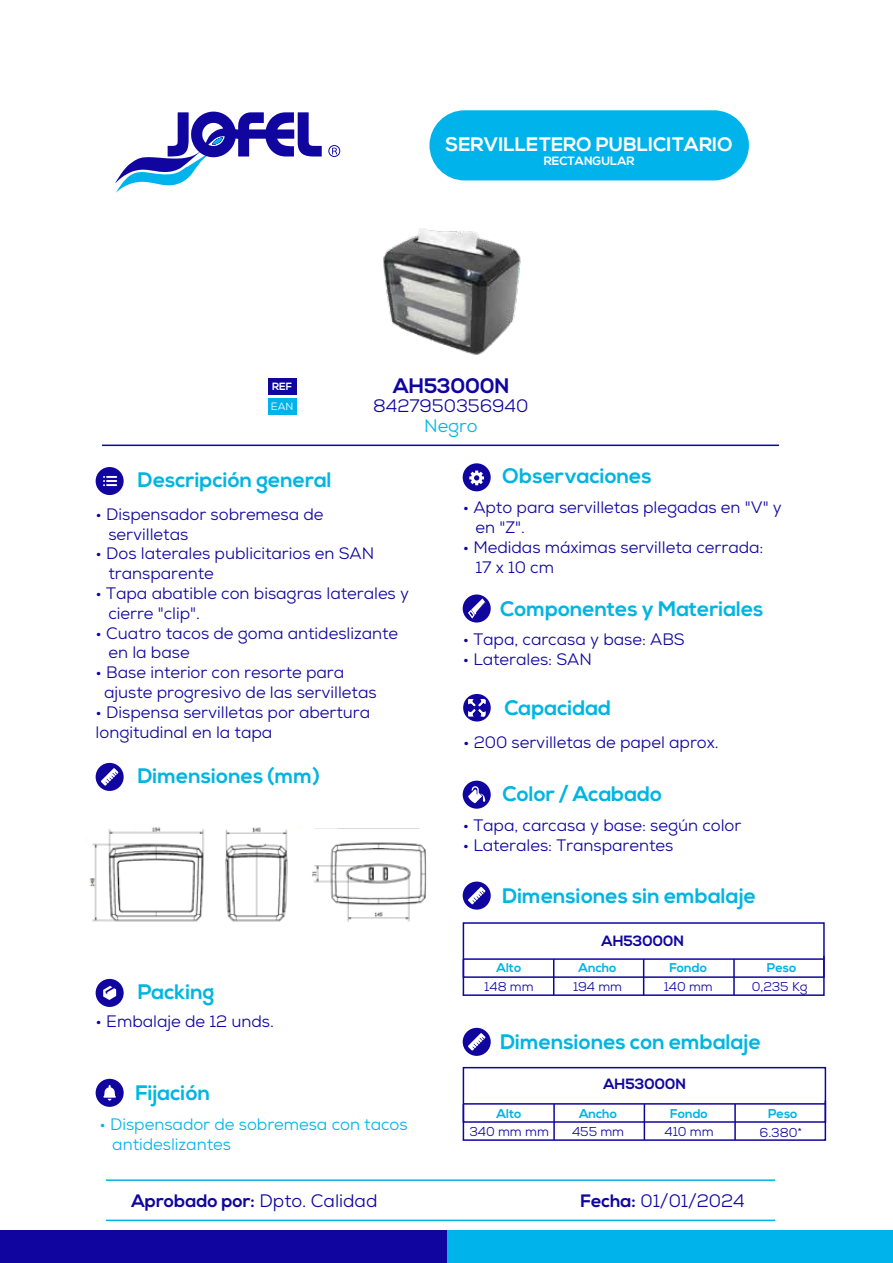
<style>
.page{position:relative;width:893px;height:1263px;background:#fff}
.page>*{position:absolute;margin:0;border:0;box-sizing:border-box;transform-origin:0 0}
.t1{font:700 21px "Nexa";color:#00b5e2}
.t2{font:700 21px "Nexa";color:#10069f}
.t3{font:700 19.5px "Nexa";color:#fff}
.t4{font:18px "Nexa";color:#10069f}
.t5{font:700 18px "Nexa";color:#10069f}
.t6{font:18px "Nexa";color:#00b4eb}
.t7{font:16.5px/19.8px "Nexa";color:#10069f}
.t8{font:16.5px/19.8px "Nexa";color:#00b4eb}
.t9{font:700 14.85px "Nexa";color:#10069f}
.t10{font:12.75px "Nexa";color:#10069f}
.t11{font:700 12.75px "Nexa";color:#00b5e2}
.t12{font:700 12px "Nexa";color:#fff}
.t13{font:700 10.5px "Nexa";color:#fff}
.t14{font:10.5px "Nexa";color:#fff}
.s1{font-weight:400}
.s2{font-weight:700}
</style>
<div class="page">
<svg style="left:328px;top:145px;width:12px;height:12px"></svg>
<svg style="left:115px;top:112px;width:207px;height:81px"></svg>
<svg style="left:463px;top:594px;width:28px;height:28px"></svg>
<div style="left:0;top:1231px;width:447px;height:32px;background:#10069f"></div>
<div style="left:447px;top:1231px;width:446px;height:32px;background:#00b4eb"></div>
<div style="left:429px;top:110px;width:320px;height:70px;background:#00b4eb;border-radius:35px"></div>
<div style="left:268px;top:379px;width:29px;height:16px;background:#10069f"></div>
<div style="left:268px;top:398px;width:29px;height:17px;background:#00b4eb"></div>
<svg style="left:463px;top:463px;width:28px;height:28px"></svg>
<svg style="left:96px;top:467px;width:28px;height:28px"></svg>
<svg style="left:463px;top:781px;width:28px;height:28px"></svg>
<svg style="left:96px;top:979px;width:28px;height:28px"></svg>
<svg style="left:96px;top:1079px;width:28px;height:28px"></svg>
<svg style="left:463px;top:1028px;width:28px;height:28px"></svg>
<div style="left:463px;top:1067px;width:363px;height:56px;border:2px solid #10069f"></div>
<svg style="left:462px;top:1099px;width:365px;height:42px"></svg>
<hr style="left:553px;top:1104px;width:2px;height:36px;background:#10069f">
<hr style="left:463px;top:1104px;width:1px;height:36px;background:#10069f">
<hr style="left:644px;top:1104px;width:1px;height:36px;background:#10069f">
<hr style="left:734px;top:1104px;width:2px;height:36px;background:#10069f">
<svg style="left:463px;top:881px;width:28px;height:29px"></svg>
<div style="left:463px;top:922px;width:362px;height:56px;border:2px solid #10069f"></div>
<svg style="left:462px;top:954px;width:363px;height:42px"></svg>
<hr style="left:553px;top:959px;width:1px;height:36px;background:#10069f">
<hr style="left:463px;top:959px;width:1px;height:36px;background:#10069f">
<hr style="left:643px;top:959px;width:1px;height:36px;background:#10069f">
<hr style="left:733px;top:959px;width:2px;height:36px;background:#10069f">
<hr style="left:102px;top:445px;width:677px;height:1px;background:#10069f">
<hr style="left:106px;top:1219px;width:669px;height:2px;background:#00b4eb">
<hr style="left:106px;top:1179px;width:669px;height:2px;background:#00b4eb">
<svg style="left:96px;top:763px;width:28px;height:28px"></svg>
<svg style="left:463px;top:694px;width:28px;height:27px"></svg>
<img style="left:312px;top:842px;width:115px;height:80px">
<img style="left:89px;top:827px;width:199px;height:95px">
<img style="left:383px;top:161px;width:194px;height:194px">
<p class="t13" style="left:272px;top:380px;width:21px">REF</p>
<p class="t3" style="left:445px;top:133px;width:289px">SERVILLETERO PUBLICITARIO</p>
<p class="t12" style="left:544px;top:154px;width:92px">RECTANGULAR</p>
<p class="t2" style="left:393px;top:373px;width:118px">AH53000N</p>
<p class="t14" style="left:271px;top:400px;width:24px">EAN</p>
<p class="t4" style="left:373px;top:394px;width:157px">8427950356940</p>
<p class="t1" style="left:138px;top:467px;width:195px">Descripción general</p>
<p class="t7" style="left:108px;top:504px;width:217px;text-indent:-13px">• Dispensador sobremesa de servilletas</p>
<p class="t7" style="left:108px;top:544px;width:267px;text-indent:-13px">• Dos laterales publicitarios en SAN transparente</p>
<p class="t7" style="left:108px;top:583px;width:302px;text-indent:-13px">• Tapa abatible con bisagras laterales y cierre "clip".</p>
<p class="t7" style="left:108px;top:623px;width:291px;text-indent:-13px">• Cuatro tacos de goma antideslizante en la base</p>
<p class="t7" style="left:104px;top:663px;width:274px;text-indent:-9px">• Base interior con resorte para ajuste progresivo de las servilletas</p>
<p class="t7" style="left:96px;top:702px;width:276px">• Dispensa servilletas por abertura longitudinal en la tapa</p>
<p class="t1" style="left:138px;top:763px;width:184px">Dimensiones (mm)</p>
<p class="t1" style="left:138px;top:979px;width:78px">Packing</p>
<p class="t7" style="left:96px;top:1012px;width:180px">• Embalaje de 12 unds.</p>
<p class="t1" style="left:136px;top:1081px;width:76px">Fijación</p>
<p class="t8" style="left:112px;top:1114px;width:297px;text-indent:-13px">• Dispensador de sobremesa con tacos antideslizantes</p>
<p class="t6" style="left:424px;top:415px;width:55px">Negro</p>
<p class="t1" style="left:503px;top:464px;width:151px">Observaciones</p>
<p class="t7" style="left:475px;top:498px;width:308px;text-indent:-13px">• Apto para servilletas plegadas en "V" y en "Z".</p>
<p class="t7" style="left:475px;top:537px;width:290px;text-indent:-13px">• Medidas máximas servilleta cerrada:<br>17 x 10 cm</p>
<p class="t1" style="left:500px;top:597px;width:265px">Componentes y Materiales</p>
<p class="t7" style="left:463px;top:630px;width:224px">• Tapa, carcasa y base: ABS</p>
<p class="t7" style="left:463px;top:650px;width:131px">• Laterales: SAN</p>
<p class="t1" style="left:504px;top:695px;width:108px">Capacidad</p>
<p class="t7" style="left:463px;top:733px;width:257px">• 200 servilletas de papel aprox.</p>
<p class="t1" style="left:503px;top:781px;width:161px">Color / Acabado</p>
<p class="t7" style="left:463px;top:816px;width:280px">• Tapa, carcasa y base: según color</p>
<p class="t7" style="left:463px;top:836px;width:212px">• Laterales: Transparentes</p>
<p class="t1" style="left:503px;top:883px;width:255px">Dimensiones sin embalaje</p>
<p class="t9" style="left:602px;top:933px;width:84px">AH53000N</p>
<p class="t11" style="left:496px;top:961px;width:26px">Alto</p>
<p class="t11" style="left:579px;top:961px;width:39px">Ancho</p>
<p class="t11" style="left:669px;top:961px;width:39px">Fondo</p>
<p class="t10" style="left:484px;top:978px;width:51px">148 mm</p>
<p class="t10" style="left:573px;top:978px;width:51px">194 mm</p>
<p class="t10" style="left:664px;top:978px;width:51px">140 mm</p>
<p class="t10" style="left:752px;top:978px;width:57px">0,235 Kg</p>
<p class="t11" style="left:767px;top:961px;width:31px">Peso</p>
<p class="t1" style="left:500px;top:1030px;width:262px">Dimensiones con embalaje</p>
<p class="t9" style="left:603px;top:1075px;width:84px">AH53000N</p>
<p class="t10" style="left:469px;top:1123px;width:81px">340 mm mm</p>
<p class="t10" style="left:572px;top:1123px;width:54px">455 mm</p>
<p class="t10" style="left:664px;top:1123px;width:51px">410 mm</p>
<p class="t11" style="left:768px;top:1106px;width:31px">Peso</p>
<p class="t11" style="left:497px;top:1107px;width:26px">Alto</p>
<p class="t11" style="left:579px;top:1107px;width:40px">Ancho</p>
<p class="t11" style="left:670px;top:1106px;width:39px">Fondo</p>
<p class="t10" style="left:760px;top:1124px;width:44px">6.380*</p>
<p class="t5" style="left:131px;top:1190px;width:247px">Aprobado por: <span class="s1">Dpto. Calidad</span></p>
<p class="t4" style="left:580px;top:1189px;width:166px"><span class="s2">Fecha:</span> 01/01/2024</p>
</div>
